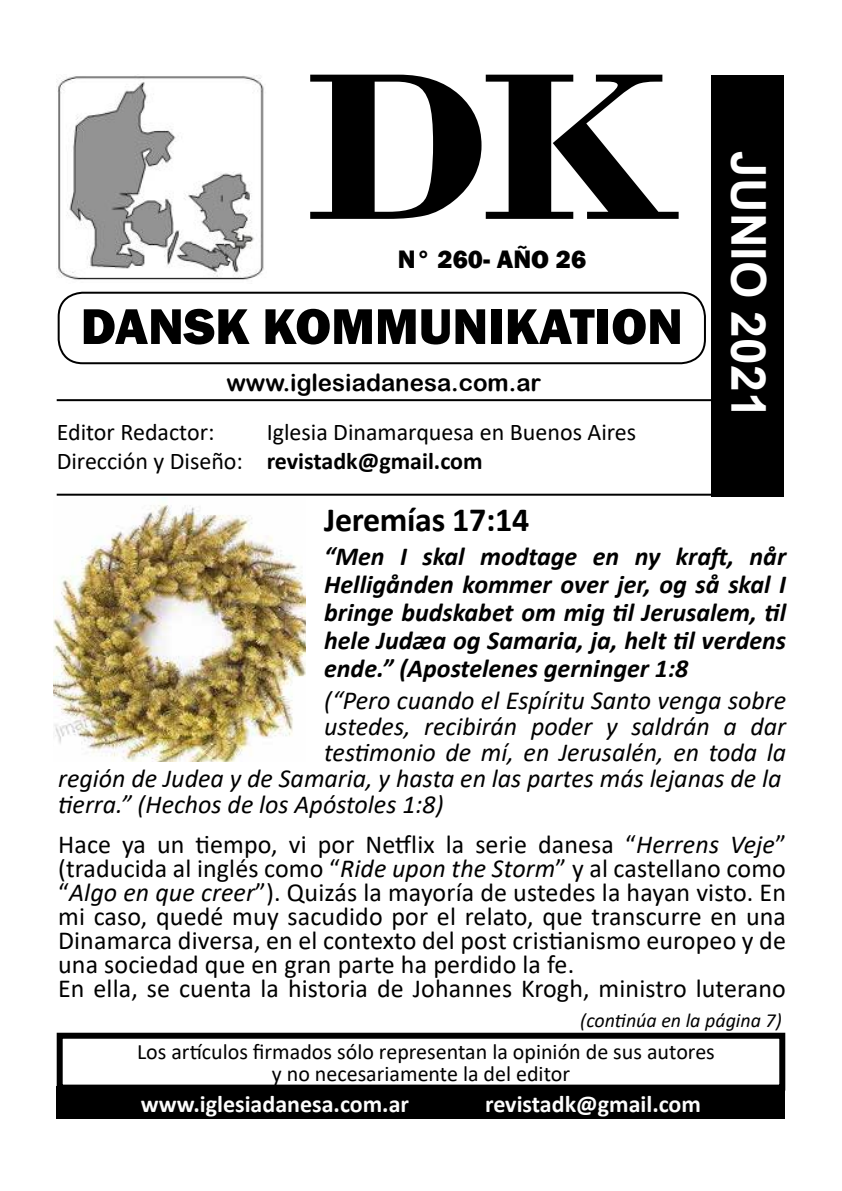
<style>
.page{position:relative;width:842px;height:1191px;background:#fff}
.page>*{position:absolute;margin:0;border:0;box-sizing:border-box;transform-origin:0 0}
.t1{font:700 220.2px "Bodoni";color:#000;scale:1.21 1}
.t2{font:800 52px "Franklin Gothic";color:#000}
.t3{font:700 48px "Arial";color:#fff}
.t4{font:700 34px "Calibri";letter-spacing:-.01em;color:#000}
.t5{font:26px/24px "Calibri";letter-spacing:.005em;color:#000}
.t6{font:italic 26px "Calibri";color:#000}
.t7{font:italic 700 26px/28px "Calibri";color:#000;text-align:justify}
.t8{font:800 26px "Franklin Gothic";color:#000}
.t9{font:24px/28.8px "Calibri";color:#000}
.t10{font:700 24px "Calibri";color:#fdfdfd}
.t11{font:24px "Arial Rounded MT Bold";color:#000}
.t12{font:700 24px "Calibri";color:#000}
.t13{font:22px/22px "Calibri";color:#000;text-align:center}
.t14{font:italic 20px "Calibri";color:#000}
.s1{font-style:italic}
</style>
<div class="page">
<div style="left:57px;top:1032px;width:728px;height:58px;border:6px solid #000"></div>
<div style="left:57px;top:1086px;width:728px;height:32px;background:#000"></div>
<img style="left:54px;top:497px;width:251px;height:264px">
<div style="left:712px;top:75px;width:72px;height:421px;background:#000"></div>
<div style="left:58px;top:292px;width:648px;height:72px;border:2px solid #000;border-radius:24px"></div>
<img style="left:57px;top:75px;width:207px;height:205px">
<hr style="left:57px;top:494px;width:655px;height:2px;background:#000">
<hr style="left:57px;top:399px;width:655px;height:2px;background:#000">
<h1 class="t1" style="left:305px;top:17px;width:309px">DK</h1>
<p class="t8" style="left:398px;top:243px;width:190px">N° 260- AÑO 26</p>
<h2 class="t2" style="left:81px;top:293px;width:604px">DANSK KOMMUNIKATION</h2>
<p class="t11" style="left:226px;top:368px;width:316px">www.iglesiadanesa.com.ar</p>
<p class="t9" style="left:57px;top:417px;width:188px">Editor Redactor:<br>Dirección y Diseño:</p>
<p class="t9" style="left:267px;top:417px;width:371px">Iglesia Dinamarquesa en Buenos Aires</p>
<p class="t12" style="left:267px;top:444px;width:217px">revistadk@gmail.com</p>
<h3 class="t3" style="left:782px;top:151px;width:268px;rotate:90deg">JUNIO 2021</h3>
<h3 class="t4" style="left:324px;top:495px;width:207px">Jeremías 17:14</h3>
<p class="t7" style="left:324px;top:541px;width:464px">“Men I skal modtage en ny kraft, når Helligånden kommer over jer, og så skal I bringe budskabet om mig til Jerusalem, til hele Judæa og Samaria, ja, helt til verdens ende.” (Apostelenes gerninger 1:8</p>
<p class="t6" style="left:324px;top:682px;width:464px">(“Pero cuando el Espíritu Santo venga sobre</p>
<p class="t6" style="left:324px;top:708px;width:463px">ustedes, recibirán poder y saldrán a dar</p>
<p class="t6" style="left:324px;top:734px;width:463px">testimonio de mí, en Jerusalén, en toda la</p>
<p class="t6" style="left:58px;top:760px;width:725px">región de Judea y de Samaria, y hasta en las partes más lejanas de la</p>
<p class="t6" style="left:58px;top:786px;width:387px">tierra.” (Hechos de los Apóstoles 1:8)</p>
<p class="t5" style="left:58px;top:831px;width:729px">Hace ya un tiempo, vi por Netflix la serie danesa “<span class="s1">Herrens Veje</span>” (traducida al inglés como “<span class="s1">Ride upon the Storm</span>” y al castellano como “<span class="s1">Algo en que creer</span>”). Quizás la mayoría de ustedes la hayan visto. En mi caso, quedé muy sacudido por el relato, que transcurre en una Dinamarca diversa, en el contexto del post cristianismo europeo y de una sociedad que en gran parte ha perdido la fe.<br>En ella, se cuenta la historia de Johannes Krogh, ministro luterano</p>
<p class="t14" style="left:580px;top:1007px;width:203px">(continúa en la página 7)</p>
<p class="t13" style="left:137px;top:1040px;width:579px">Los artículos firmados sólo representan la opinión de sus autores y no necesariamente la del editor</p>
<p class="t10" style="left:141px;top:1086px;width:270px">www.iglesiadanesa.com.ar</p>
<p class="t10" style="left:485px;top:1086px;width:218px">revistadk@gmail.com</p>
</div>
